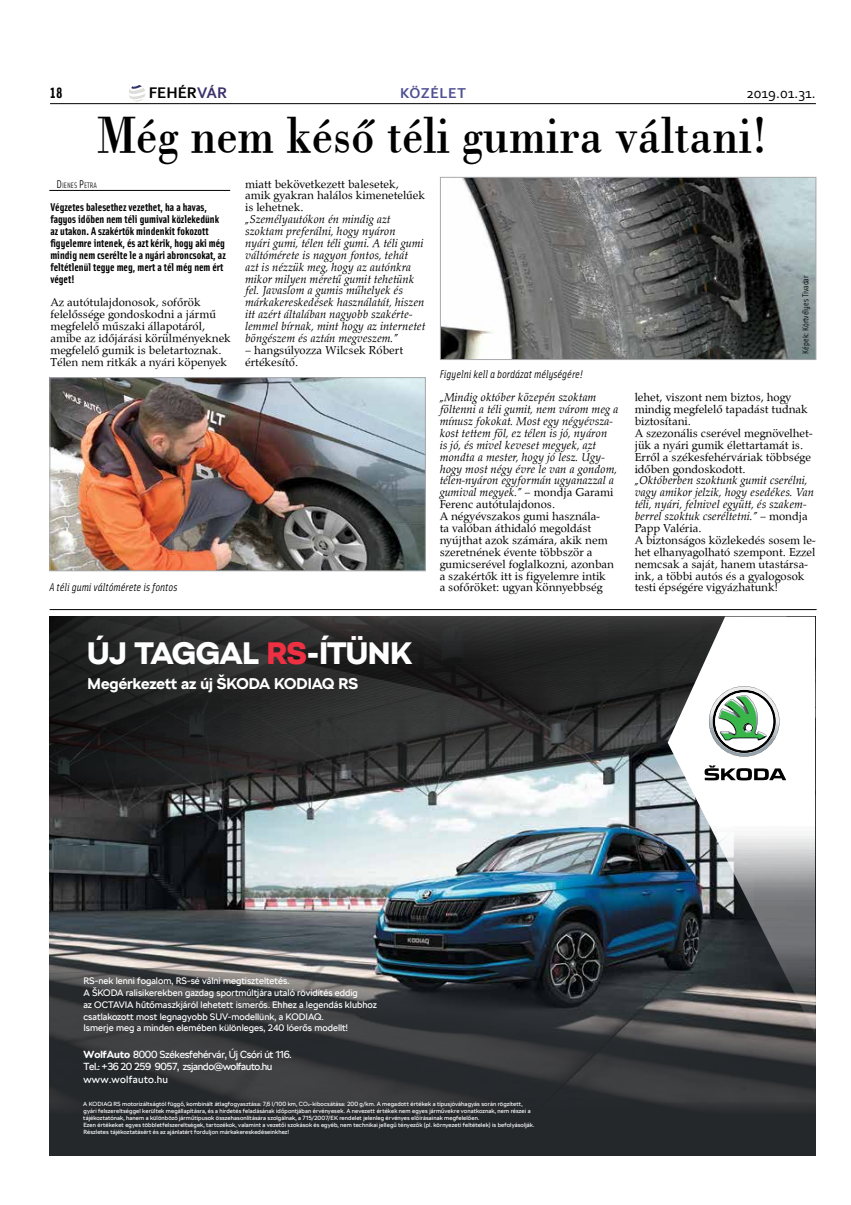
<style>
.page{position:relative;width:851px;height:1205px;background:#fff}
.page>*{position:absolute;margin:0;border:0;box-sizing:border-box;transform-origin:0 0}
.t1{font:52.5px "Bodoni PFL";color:#000;scale:.9 1}
.t2{font:900 30.88px "SKODA Next";letter-spacing:-.01em;color:#fff}
.t3{font:700 16.12px "Corbel";color:#000}
.t4{font:700 15.38px "SKODA Next";letter-spacing:-.005em;color:#fff}
.t5{font:15px "Corbel";color:#000}
.t6{font:700 15px "Corbel";letter-spacing:.04em;color:#4e4f91}
.t7{font:700 15px "Solex";color:#000}
.t8{font:italic 11.88px/11.9px "Palladius";color:#000}
.t9{font:11.88px/11.9px "Palladius";color:#000}
.t10{font:700 11.25px/11.9px "Solex";color:#000}
.t11{font:italic 11.25px "Solex";color:#000}
.t12{font:10.25px/12.8px "SKODA Next";letter-spacing:-.03em;color:#fff}
.t13{font:9.38px/11.9px "SKODA Next";color:#fff}
.t14{font:8.75px "Solex";color:#000}
.t15{font:7.88px "Solex";color:#000}
.t16{font:6px/7.1px "SKODA Next";letter-spacing:.015em;color:#fff}
.s1{color:#3c316c}
.s2{font-size:11.25px}
.s3{font-style:normal}
.s4{font-style:italic}
.s5{color:#ee3042}
.s6{font-weight:700}
</style>
<div class="page">
<hr style="left:50px;top:103px;width:765px;height:1px;background:#000">
<svg style="left:129px;top:85px;width:16px;height:16px"></svg>
<hr style="left:49px;top:190px;width:181px;height:1px;background:#000">
<img style="left:442px;top:179px;width:372px;height:179px">
<div style="left:440px;top:177px;width:376px;height:183px;border:1px solid #a7a9ac"></div>
<img style="left:52px;top:379px;width:371px;height:190px">
<div style="left:50px;top:377px;width:375px;height:194px;border:1px solid #a7a9ac"></div>
<svg style="left:50px;top:969px;width:765px;height:129px;background:#37393b"></svg>
<div style="left:50px;top:1098px;width:765px;height:57px;background:#25282b"></div>
<img style="left:50px;top:617px;width:617px;height:352px">
<svg style="left:667px;top:617px;width:148px;height:417px"></svg>
<svg style="left:708px;top:686px;width:71px;height:70px"></svg>
<svg style="left:745px;top:724px;width:6px;height:7px"></svg>
<svg style="left:704px;top:765px;width:82px;height:15px"></svg>
<hr style="left:50px;top:609px;width:766px;height:1px;background:#000">
<h3 class="t3" style="left:149px;top:82px;width:80px">FEHÉR<span class="s1">VÁR</span></h3>
<h1 class="t1" style="left:97px;top:98px;width:746px">Még nem késő téli gumira váltani!</h1>
<p class="t7" style="left:50px;top:83px;width:14px">18</p>
<p class="t6" style="left:400px;top:83px;width:67px">Közélet</p>
<p class="t5" style="left:746px;top:84px;width:71px">2019.01.31.</p>
<p class="t15" style="left:56px;top:180px;width:42px"><span class="s2">D</span>IENES <span class="s2">P</span>ETRA</p>
<p class="t10" style="left:50px;top:201px;width:177px">Végzetes balesethez vezethet, ha a havas, fagyos időben nem téli gumival közlekedünk az utakon. A szakértők mindenkit fokozott figyelemre intenek, és azt kérik, hogy aki még mindig nem cserélte le a nyári abroncsokat, az feltétlenül tegye meg, mert a tél még nem ért véget!</p>
<p class="t9" style="left:50px;top:296px;width:182px">Az autótulajdonosok, sofőrök felelőssége gondoskodni a jármű megfelelő műszaki állapotáról, amibe az időjárási körülményeknek megfelelő gumik is beletartoznak.<br>Télen nem ritkák a nyári köpenyek</p>
<p class="t11" style="left:49px;top:580px;width:129px">A téli gumi váltómérete is fontos</p>
<p class="t9" style="left:245px;top:178px;width:181px">miatt bekövetkezett balesetek, amik gyakran halálos kimenetelűek is lehetnek.</p>
<p class="t8" style="left:245px;top:213px;width:182px">„Személyautókon én mindig azt szoktam preferálni, hogy nyáron<br>nyári gumi, télen téli gumi. A téli gumi váltómérete is nagyon fontos, tehát<br>azt is nézzük meg, hogy az autónkra mikor milyen méretű gumit tehetünk fel. Javaslom a gumis műhelyek és márkakereskedések használatát, hiszen itt azért általában nagyobb szakérte&shy;lemmel bírnak, mint hogy az internetet böngészem és aztán megveszem.”</p>
<p class="t9" style="left:245px;top:344px;width:160px">– hangsúlyozza Wilcsek Róbert értékesítő.</p>
<p class="t11" style="left:439px;top:366px;width:145px">Figyelni kell a bordázat mélységére!</p>
<p class="t14" style="left:799px;top:353px;width:79px;rotate:-90deg">Képek: Körtvélyes Tivadar</p>
<p class="t8" style="left:439px;top:391px;width:180px">„Mindig október közepén szoktam föltenni a téli gumit, nem várom meg a mínusz fokokat. Most egy négyévsza&shy;kost tettem föl, ez télen is jó, nyáron<br>is jó, és mivel keveset megyek, azt mondta a mester, hogy jó lesz. Úgy&shy;hogy most négy évre le van a gondom, télen-nyáron egyformán ugyanazzal a gumival megyek.” <span class="s3">– mondja Garami Ferenc autótulajdonos.<br>A négyévszakos gumi használa-<br>ta valóban áthidaló megoldást nyújthat azok számára, akik nem szeretnének évente többször a gumicserével foglalkozni, azonban a szakértők itt is figyelemre intik<br>a sofőröket: ugyan könnyebbség</span></p>
<p class="t9" style="left:634px;top:391px;width:179px">lehet, viszont nem biztos, hogy mindig megfelelő tapadást tudnak biztosítani.<br>A szezonális cserével megnövelhet&shy;jük a nyári gumik élettartamát is.<br>Erről a székesfehérváriak többsége időben gondoskodott.</p>
<p class="t9" style="left:634px;top:475px;width:182px"><span class="s4">„Októberben szoktunk gumit cserélni, vagy amikor jelzik, hogy esedékes. Van téli, nyári, felnivel együtt, és szakem&shy;berrel szoktuk cseréltetni.”</span> – mondja Papp Valéria.<br>A biztonságos közlekedés sosem le&shy;het elhanyagolható szempont. Ezzel nemcsak a saját, hanem utastársa&shy;ink, a többi autós és a gyalogosok testi épségére vigyázhatunk!</p>
<h2 class="t2" style="left:88px;top:634px;width:326px">ÚJ TAGGAL <span class="s5">RS</span>-ÍTÜNK</h2>
<p class="t4" style="left:88px;top:675px;width:272px">Megérkezett az új ŠKODA KODIAQ RS</p>
<p class="t13" style="left:83px;top:974px;width:295px">RS-nek lenni fogalom, RS-sé válni megtiszteltetés.<br>A ŠKODA ralisikerekben gazdag sportmúltjára utaló rövidítés eddig<br>az OCTAVIA hűtőmaszkjáról lehetett ismerős. Ehhez a legendás klubhoz csatlakozott most legnagyobb SUV-modellünk, a KODIAQ.<br>Ismerje meg a minden elemében különleges, 240 lóerős modellt!</p>
<p class="t12" style="left:83px;top:1047px;width:210px"><span class="s6">WolfAuto</span> 8000 Székesfehérvár, Új Csóri út 116.<br>Tel.: +36 20 259 9057, zsjando@wolfauto.hu www.wolfauto.hu</p>
<p class="t16" style="left:83px;top:1100px;width:453px">A KODIAQ RS motorizáltságtól függő, kombinált átlagfogyasztása: 7,6 l/100 km, CO₂-kibocsátása: 200 g/km. A megadott értékek a típusjóváhagyás során rögzített, gyári felszereltséggel kerültek megállapításra, és a hirdetés feladásának időpontjában érvényesek. A nevezett értékek nem egyes járművekre vonatkoznak, nem részei a tájékoztatónak, hanem a különböző járműtípusok összehasonlítására szolgálnak, a 715/2007/EK rendelet jelenleg érvényes előírásainak megfelelően.<br>Ezen értékeket egyes többletfelszereltségek, tartozékok, valamint a vezetői szokások és egyéb, nem technikai jellegű tényezők (pl. környezeti feltételek) is befolyásolják.<br>Részletes tájékoztatásért és az ajánlatért forduljon márkakereskedéseinkhez!</p>
</div>
